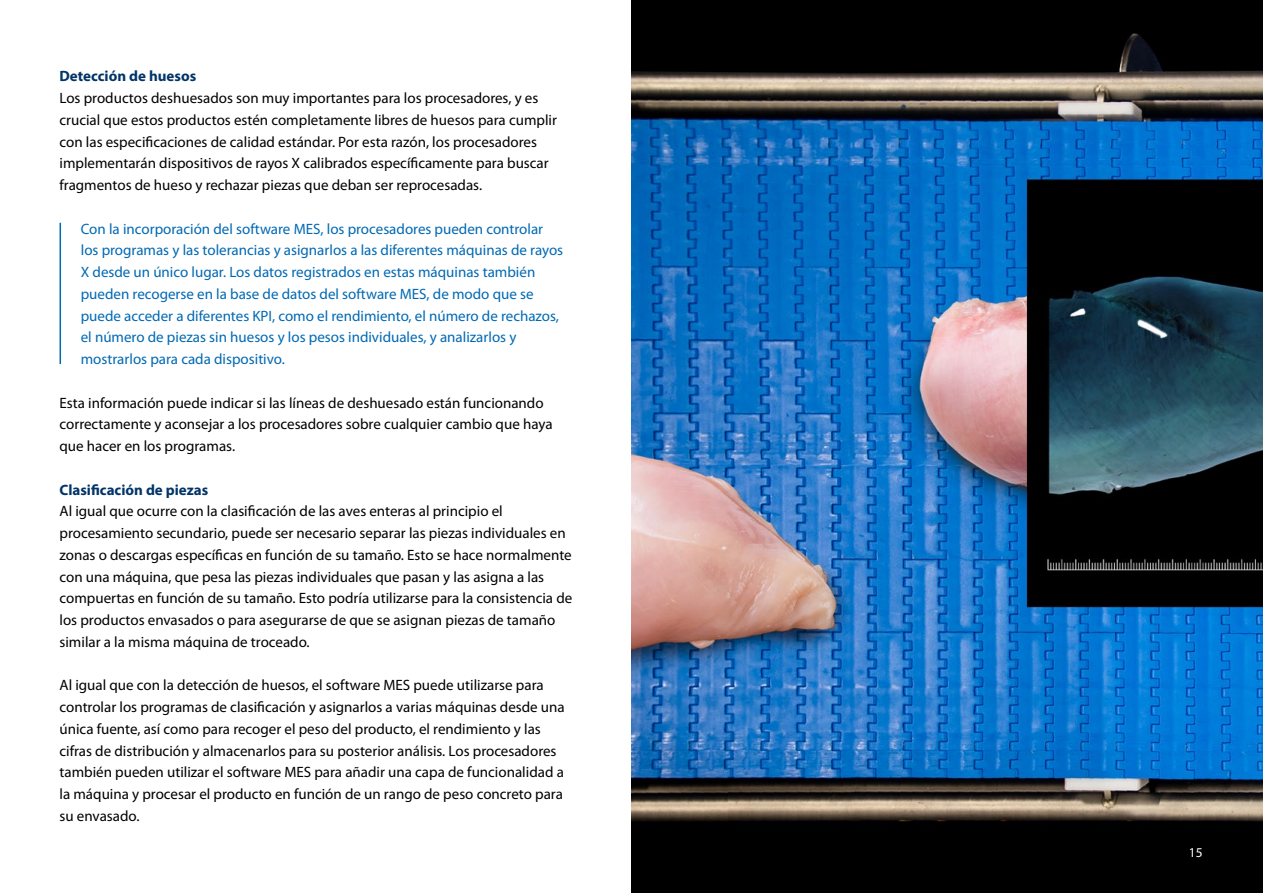
<style>
.page{position:relative;width:1263px;height:893px;background:#fff}
.page>*{position:absolute;margin:0;border:0;box-sizing:border-box;transform-origin:0 0}
.t1{font:15px/21.8px "Myriad Pro";color:#000}
.t2{font:15px/21.8px "Myriad Pro";color:#0069b4}
.t3{font:700 15px "Myriad Pro";color:#023467}
.t4{font:13.5px "Myriad Pro";color:#fff}
</style>
<div class="page">
<img style="left:631px;top:0;width:632px;height:893px">
<hr style="left:60px;top:223px;width:1px;height:141px;background:#0069b4">
<p class="t3" style="left:60px;top:66px;width:138px">Detección de huesos</p>
<p class="t1" style="left:60px;top:87px;width:499px">Los productos deshuesados son muy importantes para los procesadores, y es crucial que estos productos estén completamente libres de huesos para cumplir con las especificaciones de calidad estándar. Por esta razón, los procesadores implementarán dispositivos de rayos X calibrados específicamente para buscar fragmentos de hueso y rechazar piezas que deban ser reprocesadas.</p>
<p class="t2" style="left:81px;top:217px;width:484px">Con la incorporación del software MES, los procesadores pueden controlar los programas y las tolerancias y asignarlos a las diferentes máquinas de rayos X desde un único lugar. Los datos registrados en estas máquinas también pueden recogerse en la base de datos del software MES, de modo que se puede acceder a diferentes KPI, como el rendimiento, el número de rechazos, el número de piezas sin huesos y los pesos individuales, y analizarlos y mostrarlos para cada dispositivo.</p>
<p class="t1" style="left:60px;top:391px;width:495px">Esta información puede indicar si las líneas de deshuesado están funcionando correctamente y aconsejar a los procesadores sobre cualquier cambio que haya que hacer en los programas.</p>
<p class="t3" style="left:60px;top:480px;width:150px">Clasificación de piezas</p>
<p class="t1" style="left:60px;top:500px;width:514px">Al igual que ocurre con la clasificación de las aves enteras al principio el procesamiento secundario, puede ser necesario separar las piezas individuales en zonas o descargas específicas en función de su tamaño. Esto se hace normalmente con una máquina, que pesa las piezas individuales que pasan y las asigna a las compuertas en función de su tamaño. Esto podría utilizarse para la consistencia de los productos envasados o para asegurarse de que se asignan piezas de tamaño similar a la misma máquina de troceado.</p>
<p class="t1" style="left:60px;top:674px;width:507px">Al igual que con la detección de huesos, el software MES puede utilizarse para controlar los programas de clasificación y asignarlos a varias máquinas desde una única fuente, así como para recoger el peso del producto, el rendimiento y las cifras de distribución y almacenarlos para su posterior análisis. Los procesadores también pueden utilizar el software MES para añadir una capa de funcionalidad a la máquina y procesar el producto en función de un rango de peso concreto para su envasado.</p>
<p class="t4" style="left:1189px;top:844px;width:15px">15</p>
</div>
